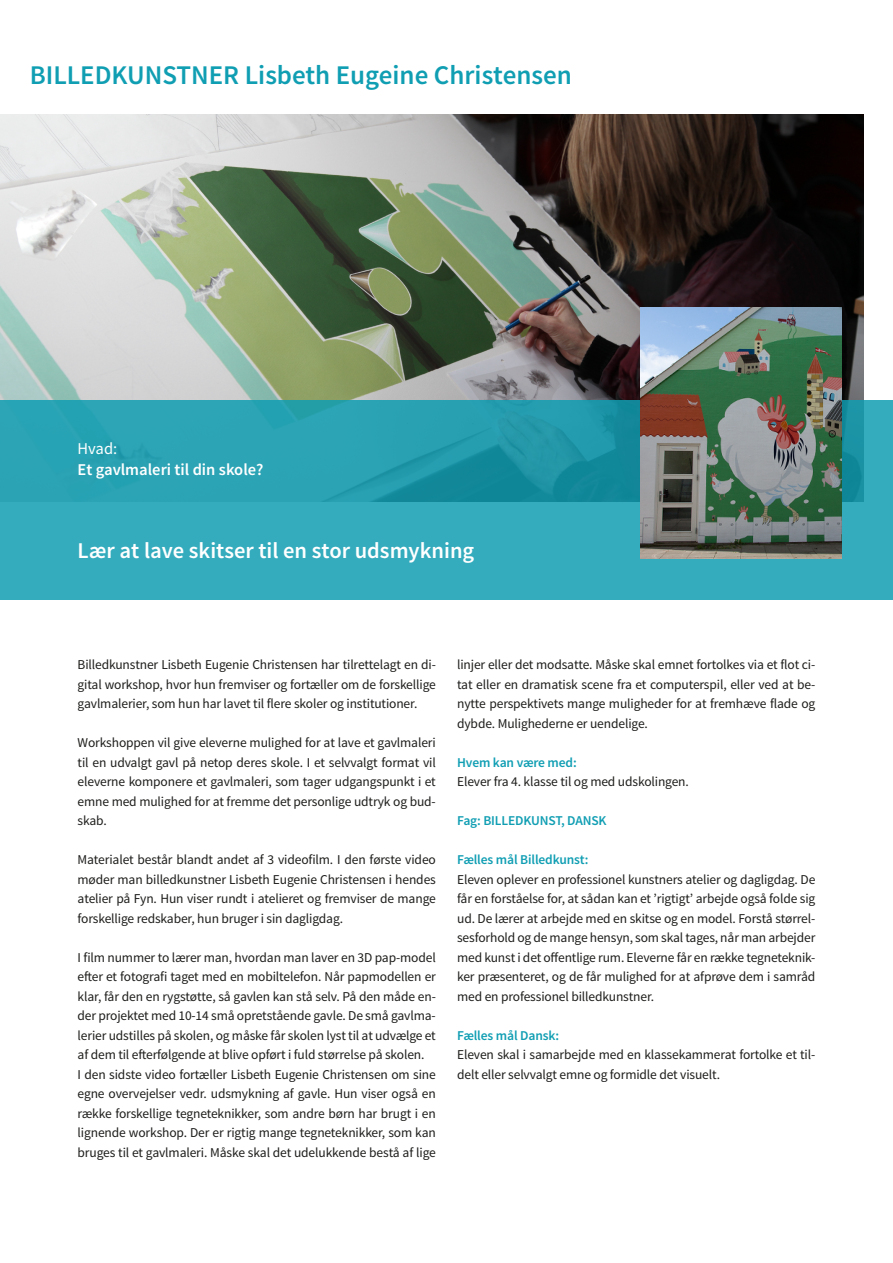
<style>
.page{position:relative;width:893px;height:1263px;background:#fff}
.page>*{position:absolute;margin:0;border:0;box-sizing:border-box;transform-origin:0 0}
.t1{font:600 27px "Source Sans Pro";color:#109eb3}
.t2{font:600 22.5px "Source Sans Pro";color:#fff}
.t3{font:600 16.5px "Source Sans Pro";color:#fff}
.t4{font:16.5px "Source Sans Pro";color:#fff}
.t5{font:13.5px/19.5px "Source Sans Pro";letter-spacing:-.01em;color:#1d1d1b;text-align:justify}
.t6{font:600 13.5px "Source Sans Pro";letter-spacing:-.01em;color:#109eb3}
</style>
<div class="page">
<img style="left:0;top:115px;width:863px;height:285px">
<svg style="left:0;top:400px;width:893px;height:200px;background:#2da4b6"></svg>
<img style="left:641px;top:307px;width:201px;height:251px">
<h1 class="t1" style="left:30px;top:58px;width:544px">BILLEDKUNSTNER Lisbeth Eugeine Christensen</h1>
<p class="t4" style="left:78px;top:438px;width:41px">Hvad:</p>
<p class="t3" style="left:78px;top:459px;width:187px">Et gavlmaleri til din skole?</p>
<h2 class="t2" style="left:78px;top:536px;width:398px">Lær at lave skitser til en stor udsmykning</h2>
<p class="t5" style="left:78px;top:655px;width:360px">Billedkunstner Lisbeth Eugenie Christensen har tilrettelagt en di&shy;gital workshop, hvor hun fremviser og fortæller om de forskellige gavlmalerier, som hun har lavet til flere skoler og institutioner.</p>
<p class="t5" style="left:78px;top:733px;width:360px">Workshoppen vil give eleverne mulighed for at lave et gavlmaleri til en udvalgt gavl på netop deres skole. I et selvvalgt format vil eleverne komponere et gavlmaleri, som tager udgangspunkt i et emne med mulighed for at fremme det personlige udtryk og bud&shy;skab.</p>
<p class="t5" style="left:78px;top:850px;width:360px">Materialet består blandt andet af 3 videofilm. I den første video møder man billedkunstner Lisbeth Eugenie Christensen i hendes atelier på Fyn. Hun viser rundt i atelieret og fremviser de mange forskellige redskaber, hun bruger i sin dagligdag.</p>
<p class="t5" style="left:78px;top:948px;width:360px;text-align:left">I film nummer to lærer man, hvordan man laver en 3D pap-model efter et fotografi taget med en mobiltelefon. Når papmodellen er klar, får den en rygstøtte, så gavlen kan stå selv. På den måde en&shy;der projektet med 10-14 små opretstående gavle. De små gavlma&shy;lerier udstilles på skolen, og måske får skolen lyst til at udvælge et af dem til efterfølgende at blive opført i fuld størrelse på skolen.<br>I den sidste video fortæller Lisbeth Eugenie Christensen om sine egne overvejelser vedr. udsmykning af gavle. Hun viser også en række forskellige tegneteknikker, som andre børn har brugt i en lignende workshop. Der er rigtig mange tegneteknikker, som kan bruges til et gavlmaleri. Måske skal det udelukkende bestå af lige</p>
<p class="t5" style="left:457px;top:655px;width:360px">linjer eller det modsatte. Måske skal emnet fortolkes via et flot ci&shy;tat eller en dramatisk scene fra et computerspil, eller ved at be&shy;nytte perspektivets mange muligheder for at fremhæve flade og dybde. Mulighederne er uendelige.</p>
<p class="t6" style="left:457px;top:754px;width:121px">Hvem kan være med:</p>
<p class="t5" style="left:457px;top:772px;width:233px">Elever fra 4. klasse til og med udskolingen.</p>
<p class="t6" style="left:457px;top:812px;width:151px">Fag: BILLEDKUNST, DANSK</p>
<p class="t6" style="left:457px;top:851px;width:133px">Fælles mål Billedkunst:</p>
<p class="t5" style="left:457px;top:870px;width:360px">Eleven oplever en professionel kunstners atelier og dagligdag. De får en forståelse for, at sådan kan et ’rigtigt’ arbejde også folde sig ud. De lærer at arbejde med en skitse og en model. Forstå størrel&shy;sesforhold og de mange hensyn, som skal tages, når man arbejder med kunst i det offentlige rum. Eleverne får en række tegneteknik&shy;ker præsenteret, og de får mulighed for at afprøve dem i samråd med en professionel billedkunstner.</p>
<p class="t6" style="left:457px;top:1026px;width:104px">Fælles mål Dansk:</p>
<p class="t5" style="left:457px;top:1045px;width:360px">Eleven skal i samarbejde med en klassekammerat fortolke et til&shy;delt eller selvvalgt emne og formidle det visuelt.</p>
</div>
